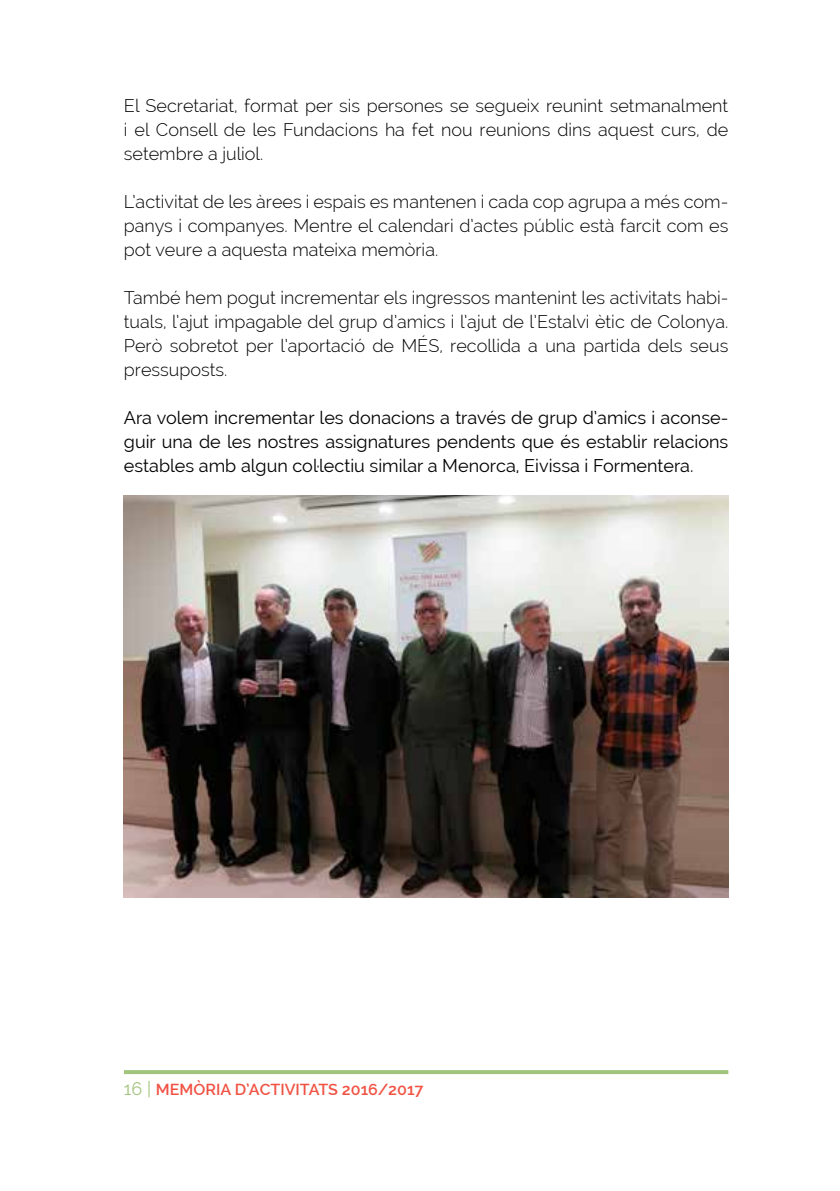
<style>
.page{position:relative;width:840px;height:1191px;background:#fff}
.page>*{position:absolute;margin:0;border:0;box-sizing:border-box;transform-origin:0 0}
.t1{font:300 18px/24px "Raleway";color:#000;text-align:justify}
.t2{font:18px/24px "Raleway";color:#000;text-align:justify}
.t3{font:600 16px "Raleway";color:#f05243}
.s1{font-weight:400;font-size:18px;color:#a3c47d}
</style>
<div class="page">
<hr style="left:124px;top:1070px;width:604px;height:4px;background:#a3c47d">
<img style="left:124px;top:496px;width:604px;height:401px">
<p class="t1" style="left:124px;top:93px;width:605px">El Secretariat, format per sis persones se segueix reunint setmanalment i el Consell de les Fundacions ha fet nou reunions dins aquest curs, de setembre a juliol.</p>
<p class="t1" style="left:124px;top:189px;width:605px">L’activitat de les àrees i espais es mantenen i cada cop agrupa a més com&shy;panys i companyes. Mentre el calendari d’actes públic està farcit com es pot veure a aquesta mateixa memòria.</p>
<p class="t1" style="left:124px;top:285px;width:605px">També hem pogut incrementar els ingressos mantenint les activitats habi&shy;tuals, l’ajut impagable del grup d’amics i l’ajut de l’Estalvi ètic de Colonya.<br>Però sobretot per l’aportació de MÉS, recollida a una partida dels seus pressuposts.</p>
<p class="t2" style="left:124px;top:405px;width:605px">Ara volem incrementar les donacions a través de grup d’amics i aconse&shy;guir una de les nostres assignatures pendents que és establir relacions estables amb algun col·lectiu similar a Menorca, Eivissa i Formentera.</p>
<p class="t3" style="left:124px;top:1079px;width:301px"><span class="s1">16 |</span> MEMÒRIA D’ACTIVITATS 2016/2017</p>
</div>
